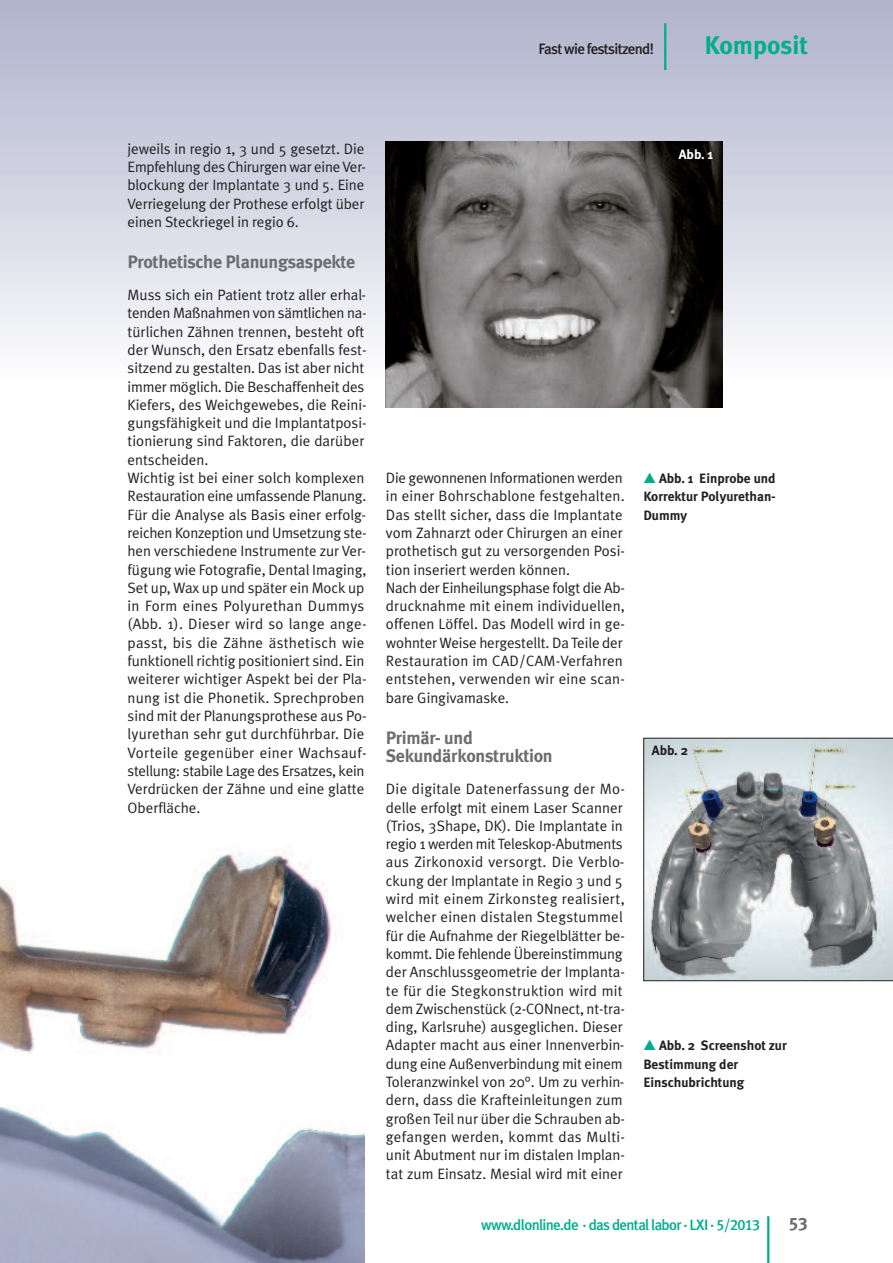
<style>
.page{position:relative;width:893px;height:1263px;background:#fff}
.page>*{position:absolute;margin:0;border:0;box-sizing:border-box;transform-origin:0 0}
.t1{font:700 25.5px "Meta Plus";color:#00ad8e}
.t2{font:700 18px/18.3px "Meta Plus";letter-spacing:-.015em;color:#6c6d70}
.t3{font:18px "Meta Plus Bold Caps";color:#6c6d70}
.t4{font:15px/18.3px "Meta Plus Normal";color:#231f20}
.t5{font:500 15px "Meta Plus";letter-spacing:-.045em;color:#00ad8e}
.t6{font:500 15px "Meta Plus";letter-spacing:-.045em;color:#231f20}
.t7{font:700 13.5px/18.3px "Meta Plus";color:#231f20;text-align:justify}
.t8{font:700 13.5px "Meta Plus";color:#fff}
.s1{font-family:"All You Need";font-weight:400;font-size:15px;color:#00ad8e}
.s2{font-family:"Meta Plus Medium Caps";font-weight:400}
</style>
<div class="page">
<img style="left:0;top:0;width:893px;height:381px">
<img style="left:0;top:845px;width:364px;height:418px">
<hr style="left:664px;top:23px;width:2px;height:47px;background:#00ad8e">
<hr style="left:767px;top:1216px;width:2px;height:47px;background:#00ad8e">
<img style="left:386px;top:142px;width:336px;height:265px">
<svg style="left:643px;top:738px;width:250px;height:243px;background:#a5aaac"></svg>
<p class="t6" style="left:538px;top:40px;width:117px">Fast wie festsitzend!</p>
<h1 class="t1" style="left:704px;top:30px;width:105px">Komposit</h1>
<p class="t4" style="left:128px;top:139px;width:240px;text-align:justify">jeweils in regio 1, 3 und 5 gesetzt. Die Empfehlung des Chirurgen war eineVer&shy;blockung der Implantate 3 und 5. Eine Verriegelung der Prothese erfolgt über einen Steckriegel in regio 6.</p>
<p class="t2" style="left:128px;top:253px;width:229px">Prothetische Planungsaspekte</p>
<p class="t4" style="left:128px;top:286px;width:241px">Muss sich ein Patient trotz aller erhal&shy;tenden Maßnahmen von sämtlichen na&shy;türlichen Zähnen trennen, besteht oft der Wunsch, den Ersatz ebenfalls fest&shy;sitzend zu gestalten. Das ist aber nicht immer möglich. Die Beschaffenheit des Kiefers, des Weichgewebes, die Reini&shy;gungsfähigkeit und die Implantatposi&shy;tionierung sind Faktoren, die darüber entscheiden.<br>Wichtig ist bei einer solch komplexen Restauration eine umfassende Planung.<br>Für die Analyse als Basis einer erfolg&shy;reichen Konzeption und Umsetzung ste&shy;hen verschiedene Instrumente zur Ver&shy;fügung wie Fotografie, Dental Imaging, Set up, Wax up und später ein Mock up in Form eines Polyurethan Dummys (Abb. 1). Dieser wird so lange ange&shy;passt, bis die Zähne ästhetisch wie funktionell richtig positioniert sind. Ein weiterer wichtiger Aspekt bei der Pla&shy;nung ist die Phonetik. Sprechproben sind mit der Planungsprothese aus Po&shy;lyurethan sehr gut durchführbar. Die Vorteile gegenüber einer Wachsauf&shy;stellung: stabile Lage des Ersatzes, kein Verdrücken der Zähne und eine glatte Oberfläche.</p>
<p class="t8" style="left:679px;top:146px;width:36px">Abb. 1</p>
<p class="t4" style="left:386px;top:469px;width:241px">Die gewonnenen Informationen werden in einer Bohrschablone festgehalten.<br>Das stellt sicher, dass die Implantate vom Zahnarzt oder Chirurgen an einer prothetisch gut zu versorgenden Posi&shy;tion inseriert werden können.<br>Nach der Einheilungsphase folgt die Ab&shy;drucknahme mit einem individuellen, offenen Löffel. Das Modell wird in ge&shy;wohnter Weise hergestellt. Da Teile der Restauration im CAD/CAM-Verfahren entstehen, verwenden wir eine scan&shy;bare Gingivamaske.</p>
<p class="t2" style="left:386px;top:728px;width:168px">Primär- und<br>Sekundärkonstruktion</p>
<p class="t4" style="left:386px;top:780px;width:241px">Die digitale Datenerfassung der Mo&shy;delle erfolgt mit einem Laser Scanner (Trios, 3Shape, DK). Die Implantate in regio 1 werden mit Teleskop-Abutments aus Zirkonoxid versorgt. Die Verblo&shy;ckung der Implantate in Regio 3 und 5 wird mit einem Zirkonsteg realisiert, welcher einen distalen Stegstummel für die Aufnahme der Riegelblätter be&shy;kommt. Die fehlende Übereinstimmung der Anschlussgeometrie der Implanta&shy;te für die Stegkonstruktion wird mit dem Zwischenstück (2-CONnect, nt-tra&shy;ding, Karlsruhe) ausgeglichen. Dieser Adapter macht aus einer Innenverbin&shy;dung eine Außenverbindung mit einem Toleranzwinkel von 20°. Um zu verhin&shy;dern, dass die Krafteinleitungen zum großen Teil nur über die Schrauben ab&shy;gefangen werden, kommt das Multi&shy;unit Abutment nur im distalen Implan&shy;tat zum Einsatz. Mesial wird mit einer</p>
<p class="t7" style="left:643px;top:469px;width:134px"><span class="s1">e</span> Abb. 1 Einprobe und Korrektur Polyurethan-Dummy</p>
<p class="t7" style="left:652px;top:741px;width:38px">Abb. 2</p>
<p class="t7" style="left:643px;top:1036px;width:145px;text-align:left"><span class="s1">e</span> Abb. 2 Screenshot zur<br>Bestimmung der<br>Einschubrichtung</p>
<p class="t5" style="left:481px;top:1216px;width:280px">www.dlonline.de · das dental labor · LXI · <span class="s2">5/2013</span></p>
<p class="t3" style="left:789px;top:1213px;width:21px">53</p>
</div>
